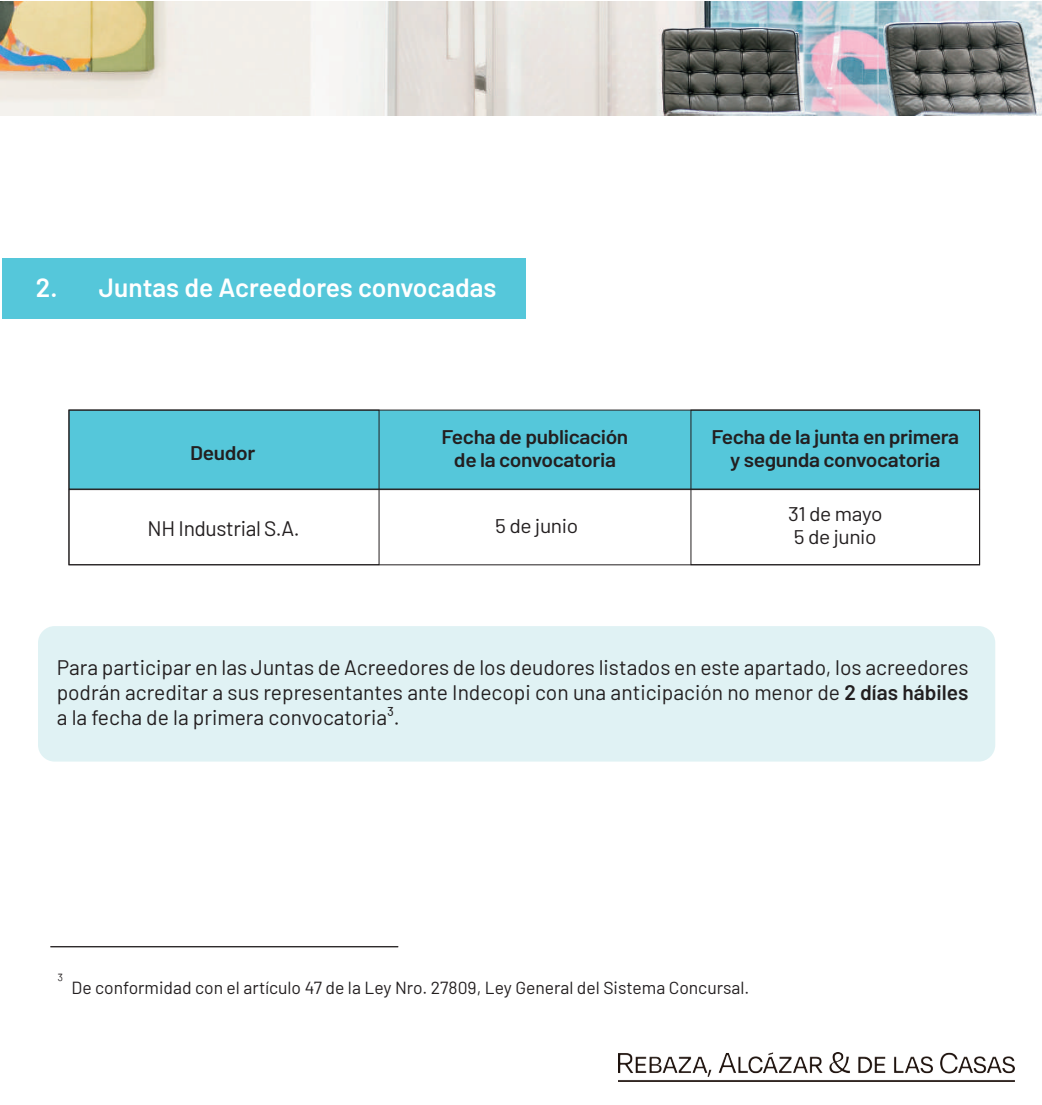
<style>
.page{position:relative;width:1042px;height:1105px;background:#fff}
.page>*{position:absolute;margin:0;border:0;box-sizing:border-box;transform-origin:0 0}
.t1{font:600 26.25px "Barlow";color:#fff}
.t2{font:21px/25.2px "Barlow";color:#231f20;text-align:justify}
.t3{font:21px "Barlow";letter-spacing:-.02em;color:#231f20}
.t4{font:600 19.78px/23.1px "Barlow";letter-spacing:-.02em;color:#231f20;text-align:center;scale:1.06 1}
.t5{font:19.78px/23.1px "Barlow";letter-spacing:-.02em;color:#231f20;scale:1.06 1}
.t6{font:17.5px "Barlow";color:#231f20}
.t7{font:300 17.5px "Barlow";color:#231f20}
.s1{font-weight:600}
</style>
<div class="page">
<div style="left:38px;top:626px;width:957px;height:136px;background:#daf0f2;border-radius:17px"></div>
<hr style="left:50px;top:946px;width:348px;height:1px;background:#231f20">
<div style="left:69px;top:410px;width:911px;height:79px;background:#55c7da"></div>
<div style="left:69px;top:410px;width:310px;height:155px;border:1px solid #231f20"></div>
<div style="left:690px;top:410px;width:290px;height:155px;border:1px solid #231f20"></div>
<div style="left:69px;top:489px;width:911px;height:76px;border:1px solid #231f20"></div>
<div style="left:2px;top:258px;width:523px;height:61px;background:#55c7da"></div>
<img style="left:619px;top:1053px;width:396px;height:28px">
<img style="left:0;top:2px;width:1042px;height:114px">
<p class="t1" style="left:36px;top:268px;width:462px">2. Juntas de Acreedores convocadas</p>
<p class="t4" style="left:190px;top:440px;width:63px">Deudor</p>
<p class="t4" style="left:442px;top:424px;width:178px">Fecha de publicación de la convocatoria</p>
<p class="t4" style="left:711px;top:424px;width:235px">Fecha de la junta en primera y segunda convocatoria</p>
<p class="t3" style="left:148px;top:513px;width:153px">NH Industrial S.A.</p>
<p class="t5" style="left:495px;top:512px;width:80px">5 de junio</p>
<p class="t5" style="left:788px;top:501px;width:91px">31 de mayo<br>5 de junio</p>
<p class="t2" style="left:57px;top:653px;width:913px">Para participar en las Juntas de Acreedores de los deudores listados en este apartado, los acreedores podrán acreditar a sus representantes ante Indecopi con una anticipación no menor de <span class="s1">2 días hábiles </span>a la fecha de la primera convocatoria³.</p>
<p class="t7" style="left:57px;top:970px;width:7px">³</p>
<p class="t6" style="left:72px;top:974px;width:679px">De conformidad con el artículo 47 de la Ley Nro. 27809, Ley General del Sistema Concursal.</p>
</div>
